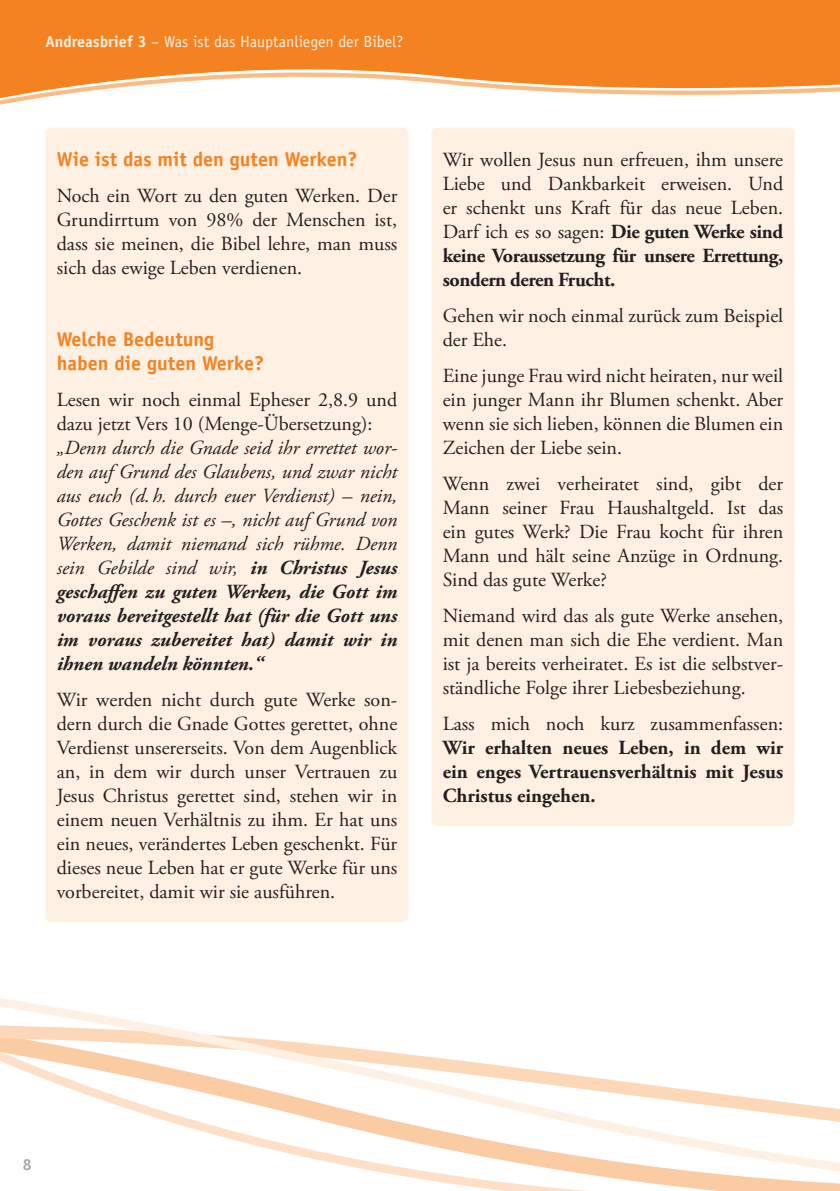
<style>
.page{position:relative;width:840px;height:1191px;background:#fff}
.page>*{position:absolute;margin:0;border:0;box-sizing:border-box;transform-origin:0 0}
._02_Grundtext{font:20px/24px "Adobe Garamond Pro";color:#231f20;text-align:justify}
._02_Grundtext-2{font:italic 20px/24px "Adobe Garamond Pro";color:#231f20;text-align:justify}
._02_Grundtext-3{font:700 20px/24px "Adobe Garamond Pro";color:#231f20;text-align:justify}
._03_Zwischenüberschr{font:700 20px/24px "Officina Sans";color:#f58220}
.t1{font:16px "Officina Sans";color:#fef0e2}
.t2{font:700 16px "Officina Sans";color:#a8a9ad}
.s1{font-weight:700}
.s2{font-weight:400}
</style>
<div class="page">
<svg style="left:0;top:748px;width:839px;height:443px"></svg>
<svg style="left:0;top:0;width:839px;height:101px;background:#f69847"></svg>
<div style="left:431px;top:128px;width:363px;height:698px;background:#fef0e2;border-radius:6px"></div>
<div style="left:45px;top:128px;width:363px;height:794px;background:#fef0e2;border-radius:6px"></div>
<p class="t1" style="left:45px;top:32px;width:359px"><span class="s1">Andreasbrief 3</span> – Was ist das Hauptanliegen der Bibel?</p>
<p class="_03_Zwischenüberschr" style="left:57px;top:147px;width:302px">Wie ist das mit den guten Werken?</p>
<p class="_02_Grundtext" style="left:57px;top:184px;width:342px">Noch ein Wort zu den guten Werken. Der Grundirrtum von 98% der Menschen ist, dass sie meinen, die Bibel lehre, man muss sich das ewige Leben verdienen.</p>
<p class="_03_Zwischenüberschr" style="left:57px;top:327px;width:209px">Welche Bedeutung haben die guten Werke?</p>
<p class="_02_Grundtext" style="left:57px;top:388px;width:342px">Lesen wir noch einmal Epheser 2,8.9 und dazu jetzt Vers 10 (Menge-Übersetzung):</p>
<p class="_02_Grundtext-2" style="left:57px;top:436px;width:342px">„Denn durch die Gnade seid ihr errettet wor&shy;den auf Grund des Glaubens, und zwar nicht aus euch (d. h. durch euer Verdienst) – nein, Gottes Geschenk ist es –, nicht auf Grund von Werken, damit niemand sich rühme. Denn sein Gebilde sind wir, <span class="s1">in Christus Jesus geschaffen zu guten Werken, die Gott im voraus bereitgestellt hat (für die Gott uns im voraus zubereitet hat) damit wir in ihnen wandeln könnten.“</span></p>
<p class="_02_Grundtext" style="left:57px;top:688px;width:342px">Wir werden nicht durch gute Werke son&shy;dern durch die Gnade Gottes gerettet, ohne Verdienst unsererseits. Von dem Augenblick an, in dem wir durch unser Vertrauen zu Jesus Christus gerettet sind, stehen wir in einem neuen Verhältnis zu ihm. Er hat uns ein neues, verändertes Leben geschenkt. Für dieses neue Leben hat er gute Werke für uns vorbereitet, damit wir sie ausführen.</p>
<p class="_02_Grundtext" style="left:442px;top:148px;width:342px">Wir wollen Jesus nun erfreuen, ihm unsere Liebe und Dankbarkeit erweisen. Und er schenkt uns Kraft für das neue Leben.<br>Darf ich es so sagen: <span class="s1">Die guten Werke sind keine Voraussetzung für unsere Errettung, sondern deren Frucht.</span></p>
<p class="_02_Grundtext" style="left:442px;top:304px;width:342px">Gehen wir noch einmal zurück zum Beispiel der Ehe.</p>
<p class="_02_Grundtext" style="left:442px;top:364px;width:342px">Eine junge Frau wird nicht heiraten, nur weil ein junger Mann ihr Blumen schenkt. Aber wenn sie sich lieben, können die Blumen ein Zeichen der Liebe sein.</p>
<p class="_02_Grundtext" style="left:442px;top:472px;width:342px">Wenn zwei verheiratet sind, gibt der Mann seiner Frau Haushaltgeld. Ist das ein gutes Werk? Die Frau kocht für ihren Mann und hält seine Anzüge in Ordnung.<br>Sind das gute Werke?</p>
<p class="_02_Grundtext" style="left:442px;top:604px;width:342px">Niemand wird das als gute Werke ansehen, mit denen man sich die Ehe verdient. Man ist ja bereits verheiratet. Es ist die selbstver&shy;ständliche Folge ihrer Liebesbeziehung.</p>
<p class="_02_Grundtext-3" style="left:442px;top:712px;width:342px"><span class="s2">Lass mich noch kurz zusammenfassen:<br></span>Wir erhalten neues Leben, in dem wir ein enges Vertrauensverhältnis mit Jesus Christus eingehen.</p>
<p class="t2" style="left:23px;top:1154px;width:10px">8</p>
</div>
